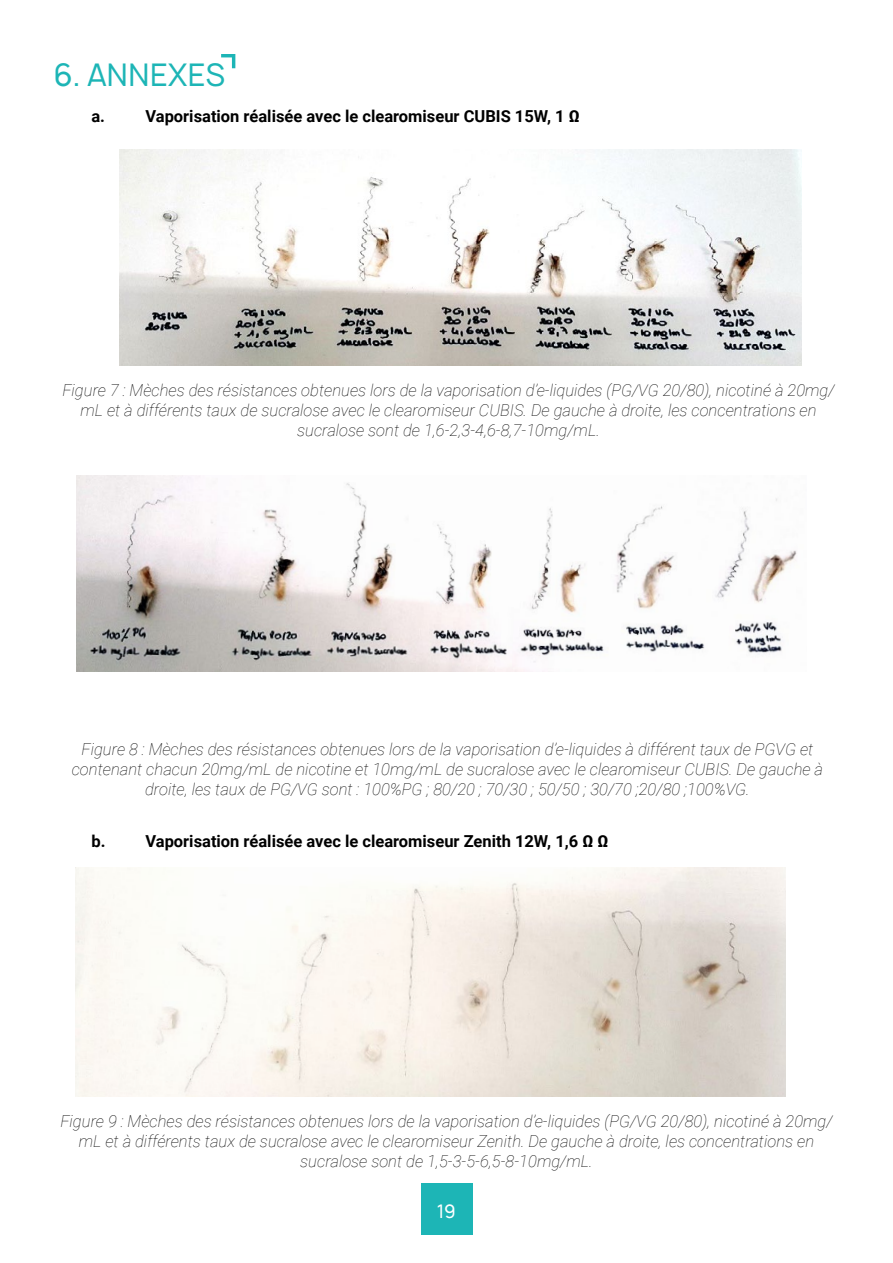
<style>
.page{position:relative;width:893px;height:1263px;background:#fff}
.page>*{position:absolute;margin:0;border:0;box-sizing:border-box;transform-origin:0 0}
.t1{font:30px "Manrope";color:#1db5b6}
.t2{font:18px "Manrope";color:#fff}
.t3{font:italic 100 16.5px/19.8px "Roboto";color:#000;text-align:center}
.t4{font:700 16.5px "Roboto";color:#000}
</style>
<div class="page">
<div style="left:421px;top:1183px;width:51px;height:51px;background:#1db5b6"></div>
<img style="left:119px;top:150px;width:682px;height:216px">
<img style="left:75px;top:867px;width:710px;height:229px">
<img style="left:76px;top:476px;width:721px;height:196px">
<svg style="left:221px;top:54px;width:14px;height:14px"></svg>
<h1 class="t1" style="left:54px;top:56px;width:172px">6. ANNEXES</h1>
<p class="t4" style="left:91px;top:104px;width:15px">a.</p>
<p class="t4" style="left:145px;top:104px;width:436px">Vaporisation réalisée avec le clearomiseur CUBIS 15W, 1 Ω</p>
<p class="t3" style="left:62px;top:380px;width:774px">Figure 7 : Mèches des résistances obtenues lors de la vaporisation d’e-liquides (PG/VG 20/80), nicotiné à 20mg/ mL et à différents taux de sucralose avec le clearomiseur CUBIS. De gauche à droite, les concentrations en sucralose sont de 1,6-2,3-4,6-8,7-10mg/mL.</p>
<p class="t3" style="left:72px;top:739px;width:753px">Figure 8 : Mèches des résistances obtenues lors de la vaporisation d’e-liquides à différent taux de PGVG et contenant chacun 20mg/mL de nicotine et 10mg/mL de sucralose avec le clearomiseur CUBIS. De gauche à droite, les taux de PG/VG sont : 100%PG ; 80/20 ; 70/30 ; 50/50 ; 30/70 ;20/80 ;100%VG.</p>
<p class="t4" style="left:91px;top:829px;width:16px">b.</p>
<p class="t4" style="left:145px;top:829px;width:465px">Vaporisation réalisée avec le clearomiseur Zenith 12W, 1,6 Ω Ω</p>
<p class="t3" style="left:60px;top:1111px;width:774px">Figure 9 : Mèches des résistances obtenues lors de la vaporisation d’e-liquides (PG/VG 20/80), nicotiné à 20mg/ mL et à différents taux de sucralose avec le clearomiseur Zenith. De gauche à droite, les concentrations en sucralose sont de 1,5-3-5-6,5-8-10mg/mL.</p>
<p class="t2" style="left:438px;top:1200px;width:19px">19</p>
</div>
